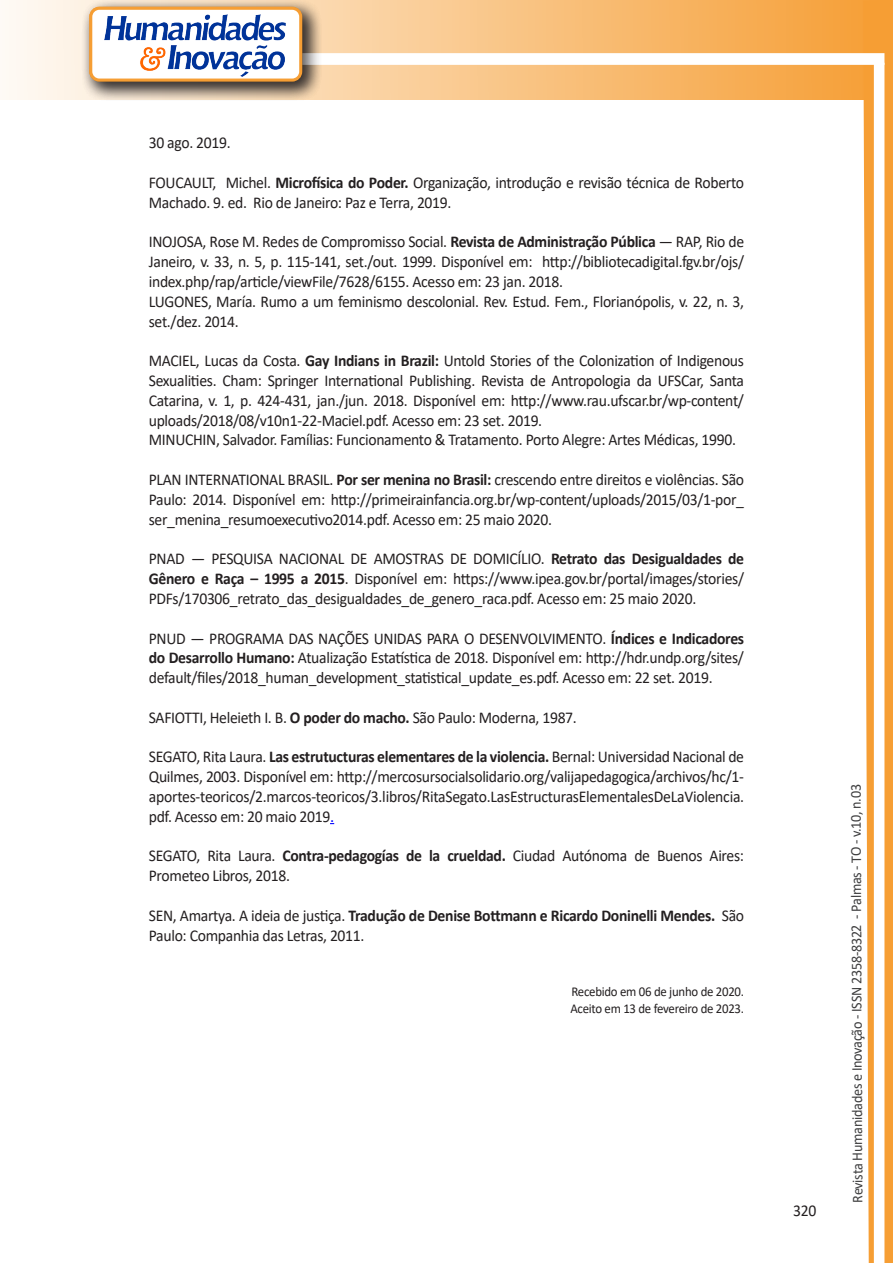
<style>
.page{position:relative;width:893px;height:1263px;background:#fff}
.page>*{position:absolute;margin:0;border:0;box-sizing:border-box;transform-origin:0 0}
.texto{font:16.5px/19.8px "Calibri";letter-spacing:-.02em;color:#231f20;text-align:justify;scale:.95 1}
.t1{font:15px "Calibri";letter-spacing:-.025em;color:#3e3e3f;scale:.95 1}
.texto-2{font:13.5px "Calibri";letter-spacing:-.02em;color:#231f20;scale:.95 1}
.s1{font-weight:700}
.s2{color:#00f}
</style>
<div class="page">
<svg style="left:5px;top:0;width:858px;height:100px;background:#f9c484"></svg>
<div style="left:302px;top:53px;width:582px;height:12px;background:#fff;border:2px solid #fff"></div>
<svg style="left:863px;top:0;width:30px;height:1263px"></svg>
<div style="left:81px;top:0;width:241px;height:102px;background:#231f20;opacity:.75"></div>
<div style="left:91px;top:8px;width:210px;height:72px;background:#fff;border-radius:9px"></div>
<img style="left:104px;top:14px;width:181px;height:62px">
<div style="left:89px;top:7px;width:213px;height:75px;border:3px solid #f69e34;border-radius:9px"></div>
<p class="texto" style="left:149px;top:133px;width:88px">30 ago. 2019.</p>
<p class="texto" style="left:149px;top:172px;width:628px">FOUCAULT, Michel. <span class="s1">Microfísica do Poder.</span> Organização, introdução e revisão técnica de Roberto<br>Machado. 9. ed. Rio de Janeiro: Paz e Terra, 2019.</p>
<p class="texto" style="left:149px;top:232px;width:628px">INOJOSA, Rose M. Redes de Compromisso Social. <span class="s1">Revista de Administração Pública</span> — RAP, Rio de Janeiro, v. 33, n. 5, p. 115-141, set./out. 1999. Disponível em: http://bibliotecadigital.fgv.br/ojs/ index.php/rap/article/viewFile/7628/6155. Acesso em: 23 jan. 2018.</p>
<p class="texto" style="left:149px;top:291px;width:628px">LUGONES, María. Rumo a um feminismo descolonial. Rev. Estud. Fem., Florianópolis, v. 22, n. 3, set./dez. 2014.</p>
<p class="texto" style="left:149px;top:350px;width:628px">MACIEL, Lucas da Costa. <span class="s1">Gay Indians in Brazil:</span> Untold Stories of the Colonization of Indigenous Sexualities. Cham: Springer International Publishing. Revista de Antropologia da UFSCar, Santa Catarina, v. 1, p. 424-431, jan./jun. 2018. Disponível em: http://www.rau.ufscar.br/wp-content/ uploads/2018/08/v10n1-22-Maciel.pdf. Acesso em: 23 set. 2019.</p>
<p class="texto" style="left:149px;top:430px;width:620px">MINUCHIN, Salvador. Famílias: Funcionamento &amp; Tratamento. Porto Alegre: Artes Médicas, 1990.</p>
<p class="texto" style="left:149px;top:469px;width:628px">PLAN INTERNATIONAL BRASIL. <span class="s1">Por ser menina no Brasil:</span> crescendo entre direitos e violências. São Paulo: 2014. Disponível em: http://primeirainfancia.org.br/wp-content/uploads/2015/03/1-por_ ser_menina_resumoexecutivo2014.pdf. Acesso em: 25 maio 2020.</p>
<p class="texto" style="left:149px;top:548px;width:628px">PNAD — PESQUISA NACIONAL DE AMOSTRAS DE DOMICÍLIO. <span class="s1">Retrato das Desigualdades de Gênero e Raça – 1995 a 2015</span>. Disponível em: https://www.ipea.gov.br/portal/images/stories/ PDFs/170306_retrato_das_desigualdades_de_genero_raca.pdf. Acesso em: 25 maio 2020.</p>
<p class="texto" style="left:149px;top:628px;width:628px">PNUD — PROGRAMA DAS NAÇÕES UNIDAS PARA O DESENVOLVIMENTO. <span class="s1">Índices e Indicadores do Desarrollo Humano:</span> Atualização Estatística de 2018. Disponível em: http://hdr.undp.org/sites/ default/files/2018_human_development_statistical_update_es.pdf. Acesso em: 22 set. 2019.</p>
<p class="texto" style="left:149px;top:707px;width:452px">SAFIOTTI, Heleieth I. B. <span class="s1">O poder do macho.</span> São Paulo: Moderna, 1987.</p>
<p class="texto" style="left:149px;top:746px;width:628px">SEGATO, Rita Laura. <span class="s1">Las estrutucturas elementares de la violencia.</span> Bernal: Universidad Nacional de Quilmes, 2003. Disponível em: http://mercosursocialsolidario.org/valijapedagogica/archivos/hc/1- aportes-teoricos/2.marcos-teoricos/3.libros/RitaSegato.LasEstructurasElementalesDeLaViolencia. pdf. Acesso em: 20 maio 2019<span class="s2">.</span></p>
<p class="texto" style="left:149px;top:845px;width:628px">SEGATO, Rita Laura. <span class="s1">Contra-pedagogías de la crueldad.</span> Ciudad Autónoma de Buenos Aires:<br>Prometeo Libros, 2018.</p>
<p class="texto" style="left:149px;top:905px;width:628px">SEN, Amartya. A ideia de justiça. <span class="s1">Tradução de Denise Bottmann e Ricardo Doninelli Mendes.</span> São<br>Paulo: Companhia das Letras, 2011.</p>
<p class="texto-2" style="left:571px;top:982px;width:183px">Recebido em 06 de junho de 2020.</p>
<p class="texto-2" style="left:570px;top:999px;width:184px">Aceito em 13 de fevereiro de 2023.</p>
<p class="texto" style="left:793px;top:1200px;width:26px">320</p>
<p class="t1" style="left:846px;top:1203px;width:442px;rotate:-90deg">Revista Humanidades e Inovação - ISSN 2358-8322 - Palmas - TO - v.10, n.03</p>
</div>
